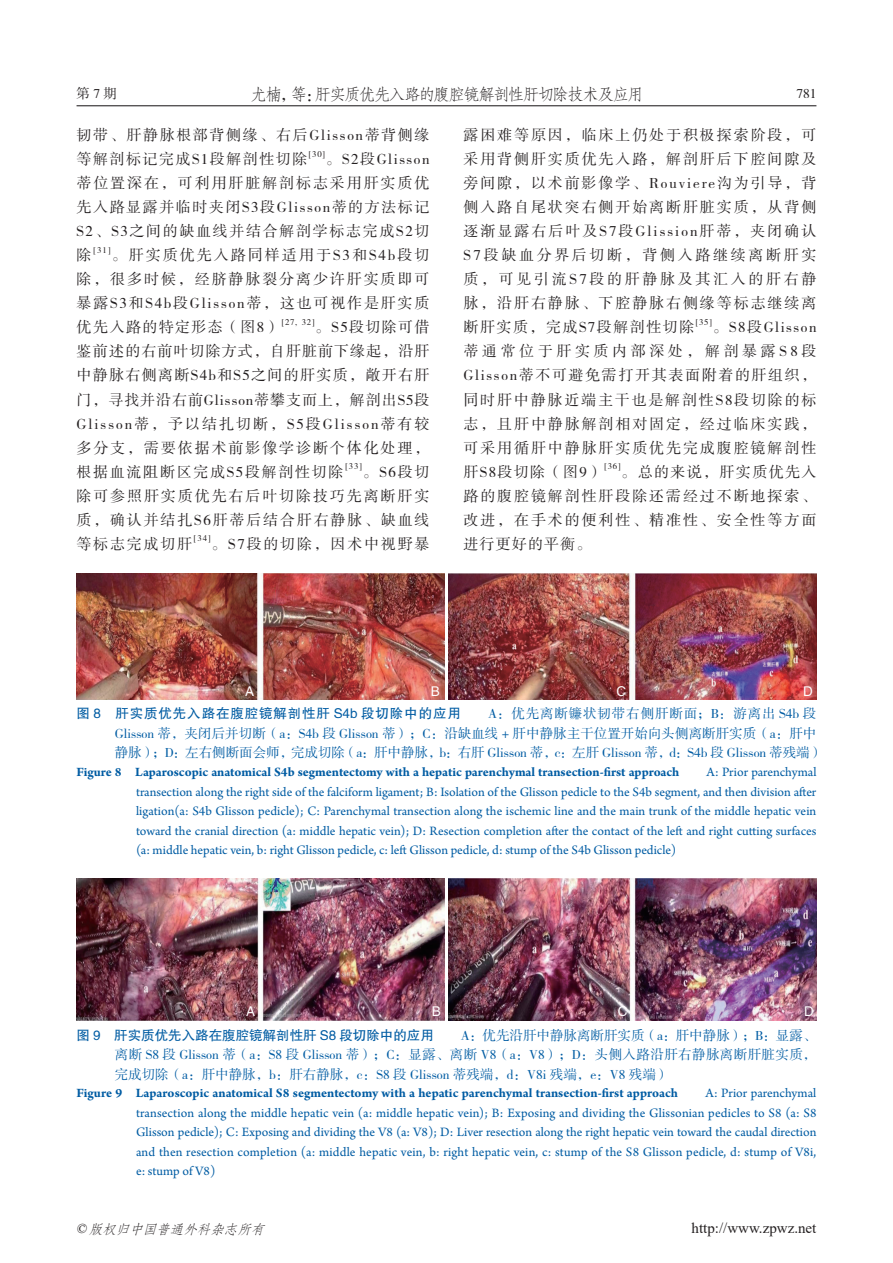
<style>
.page{position:relative;width:893px;height:1263px;background:#fff}
.page>*{position:absolute;margin:0;border:0;box-sizing:border-box;transform-origin:0 0}
.t1{font:16.5px "FZFSK GBK1 0";letter-spacing:-.09em;color:#231f20}
.t2{font:15px/24px "FZSSK GBK1 0";letter-spacing:.12em;color:#231f20;text-align:justify}
.t3{font:15px "Times New Roman";color:#231f20}
.t4{font:13.5px/19.5px "Arno Pro";color:#015ca3;text-align:justify}
.t5{font:13.5px/19.5px "FZSSK GBK1 0";color:#015ca3}
.t6{font:13.5px "FZHTK GBK1 0";color:#015ca3}
.t7{font:13.5px "FZHTK GBK1 0";letter-spacing:.065em;color:#015ca3}
.t8{font:italic 13.5px "FZFSK GBK1 0";color:#231f20}
.t9{font:13.5px "FZHTK GBK1 0";color:#fff}
.t10{font:13.5px "FZSSK GBK1 0";letter-spacing:.125em;color:#231f20}
.t11{font:8.7px "FZSSK GBK1 0";letter-spacing:.1em;color:#231f20}
.s1{font-family:"FZSSK GBK1 0"}
.s2{font-weight:700}
.s3{font-family:"Adobe Song Std";font-weight:300}
.s4{font-family:"Times New Roman"}
</style>
<div class="page">
<hr style="left:77px;top:105px;width:739px;height:1px;background:#231f20">
<img style="left:77px;top:574px;width:367px;height:126px">
<img style="left:449px;top:574px;width:367px;height:126px">
<img style="left:77px;top:879px;width:367px;height:141px">
<img style="left:449px;top:879px;width:367px;height:141px">
<p class="t10" style="left:77px;top:87px;width:42px">第7期</p>
<p class="t1" style="left:250px;top:85px;width:395px">尤楠，等：肝实质优先入路的腹腔镜解剖性肝切除技术及应用</p>
<p class="t10" style="left:796px;top:87px;width:22px">781</p>
<p class="t2" style="left:77px;top:124px;width:355px">韧带、肝静脉根部背侧缘、右后Glisson蒂背侧缘等解剖标记完成S1段解剖性切除</p>
<p class="t11" style="left:309px;top:150px;width:18px">[30]</p>
<p class="t2" style="left:77px;top:148px;width:354px;text-indent:249px">。S2段Glisson蒂位置深在，可利用肝脏解剖标志采用肝实质优先入路显露并临时夹闭S3段Glisson蒂的方法标记S2、S3之间的缺血线并结合解剖学标志完成S2切除</p>
<p class="t11" style="left:94px;top:246px;width:18px">[31]</p>
<p class="t2" style="left:77px;top:244px;width:354px;text-indent:35px">。肝实质优先入路同样适用于S3和S4b段切除，很多时候，经脐静脉裂分离少许肝实质即可暴露S3和S4b段Glisson蒂，这也可视作是肝实质优先入路的特定形态（图8）</p>
<p class="t11" style="left:282px;top:318px;width:34px">[27, 32]</p>
<p class="t2" style="left:77px;top:316px;width:354px;text-indent:239px">。S5段切除可借鉴前述的右前叶切除方式，自肝脏前下缘起，沿肝中静脉右侧离断S4b和S5之间的肝实质，敞开右肝门，寻找并沿右前Glisson蒂攀支而上，解剖出S5段Glisson蒂，予以结扎切断，S5段Glisson蒂有较多分支，需要依据术前影像学诊断个体化处理，根据血流阻断区完成S5段解剖性切除</p>
<p class="t11" style="left:345px;top:462px;width:18px">[33]</p>
<p class="t2" style="left:77px;top:460px;width:354px;text-indent:286px">。S6段切除可参照肝实质优先右后叶切除技巧先离断肝实质，确认并结扎S6肝蒂后结合肝右静脉、缺血线等标志完成切肝</p>
<p class="t11" style="left:194px;top:534px;width:18px">[34]</p>
<p class="t2" style="left:212px;top:532px;width:219px">。S7段的切除，因术中视野暴</p>
<p class="t2" style="left:463px;top:124px;width:355px">露困难等原因，临床上仍处于积极探索阶段，可采用背侧肝实质优先入路，解剖肝后下腔间隙及旁间隙，以术前影像学、Rouviere沟为引导，背侧入路自尾状突右侧开始离断肝脏实质，从背侧逐渐显露右后叶及S7段Glission肝蒂，夹闭确认S7段缺血分界后切断，背侧入路继续离断肝实质，可见引流S7段的肝静脉及其汇入的肝右静脉，沿肝右静脉、下腔静脉右侧缘等标志继续离断肝实质，完成S7段解剖性切除</p>
<p class="t11" style="left:696px;top:318px;width:18px">[35]</p>
<p class="t2" style="left:463px;top:316px;width:355px;text-indent:249px">。S8段Glisson蒂通常位于肝实质内部深处，解剖暴露S8段Glisson蒂不可避免需打开其表面附着的肝组织，同时肝中静脉近端主干也是解剖性S8段切除的标志，且肝中静脉解剖相对固定，经过临床实践，可采用循肝中静脉肝实质优先完成腹腔镜解剖性肝S8段切除（图9）</p>
<p class="t11" style="left:605px;top:462px;width:17px">[36]</p>
<p class="t2" style="left:463px;top:460px;width:354px;text-indent:158px">。总的来说，肝实质优先入路的腹腔镜解剖性肝段除还需经过不断地探索、改进，在手术的便利性、精准性、安全性等方面进行更好的平衡。</p>
<p class="t9" style="left:245px;top:683px;width:10px">A</p>
<p class="t9" style="left:431px;top:683px;width:10px">B</p>
<p class="t9" style="left:617px;top:683px;width:11px">C</p>
<p class="t9" style="left:803px;top:683px;width:11px">D</p>
<p class="t7" style="left:77px;top:706px;width:741px">图 8　肝实质优先入路在腹腔镜解剖性肝 S4b 段切除中的应用　　<span class="s1">A：优先离断镰状韧带右侧肝断面；B：游离出 S4b 段</span></p>
<p class="t5" style="left:115px;top:724px;width:710px">Glisson 蒂，夹闭后并切断（a：S4b 段 Glisson 蒂）；C：沿缺血线 + 肝中静脉主干位置开始向头侧离断肝实质（a：肝中静脉）；D：左右侧断面会师，完成切除（a：肝中静脉，b：右肝 Glisson 蒂，c：左肝 Glisson 蒂，d：S4b 段 Glisson 蒂残端）</p>
<p class="t4" style="left:136px;top:763px;width:682px;text-indent:-60px"><span class="s2">Figure 8 Laparoscopic anatomical S4b segmentectomy with a hepatic parenchymal transection-first approach</span><span class="s3">　　</span>A: Prior parenchymal transection along the right side of the falciform ligament; B: Isolation of the Glisson pedicle to the S4b segment, and then division after ligation(a: S4b Glisson pedicle); C: Parenchymal transection along the ischemic line and the main trunk of the middle hepatic vein toward the cranial direction (a: middle hepatic vein); D: Resection completion after the contact of the left and right cutting surfaces (a: middle hepatic vein, b: right Glisson pedicle, c: left Glisson pedicle, d: stump of the S4b Glisson pedicle)</p>
<p class="t9" style="left:246px;top:1004px;width:10px">A</p>
<p class="t9" style="left:432px;top:1004px;width:10px">B</p>
<p class="t9" style="left:618px;top:1004px;width:11px">C</p>
<p class="t9" style="left:804px;top:1004px;width:11px">D</p>
<p class="t6" style="left:77px;top:1027px;width:741px">图 9　肝实质优先入路在腹腔镜解剖性肝 S8 段切除中的应用　　<span class="s1">A：优先沿肝中静脉离断肝实质（a：肝中静脉）；B：显露、</span></p>
<p class="t5" style="left:115px;top:1045px;width:703px">离断 S8 段 Glisson 蒂（a：S8 段 Glisson 蒂）；C：显露、离断 V8（a：V8）；D：头侧入路沿肝右静脉离断肝脏实质，完成切除（a：肝中静脉，b：肝右静脉，c：S8 段 Glisson 蒂残端，d：V8i 残端，e：V8 残端）</p>
<p class="t4" style="left:136px;top:1084px;width:682px;text-indent:-60px"><span class="s2">Figure 9 Laparoscopic anatomical S8 segmentectomy with a hepatic parenchymal transection-first approach</span><span class="s3">　　</span>A: Prior parenchymal transection along the middle hepatic vein (a: middle hepatic vein); B: Exposing and dividing the Glissonian pedicles to S8 (a: S8<br>Glisson pedicle); C: Exposing and dividing the V8 (a: V8); D: Liver resection along the right hepatic vein toward the caudal direction and then resection completion (a: middle hepatic vein, b: right hepatic vein, c: stump of the S8 Glisson pedicle, d: stump of V8i, e: stump of V8)</p>
<p class="t8" style="left:76px;top:1221px;width:194px"><span class="s4">©</span> 版权归中国普通外科杂志所有</p>
<p class="t3" style="left:692px;top:1217px;width:126px">http://www.zpwz.net</p>
</div>
